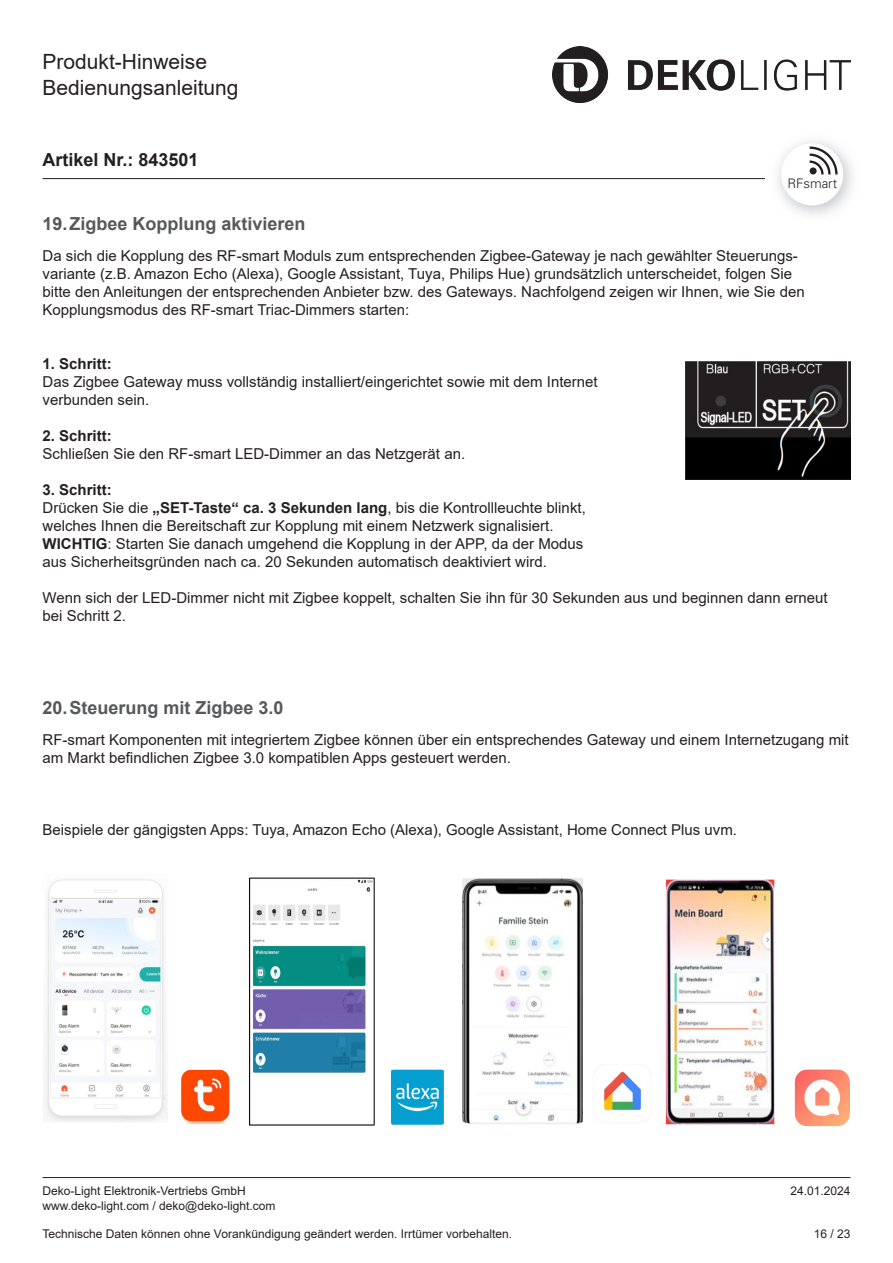
<style>
.page{position:relative;width:893px;height:1263px;background:#fff}
.page>*{position:absolute;margin:0;border:0;box-sizing:border-box;transform-origin:0 0}
.t1{font:21px/25.2px "Arial";color:#231f20}
.t2{font:700 18px "Arial";color:#57585a}
.t3{font:700 18px "Arial";color:#231f20}
.Lauftext{font:15px/18px "Arial";color:#231f20}
.Lauftext-2{font:700 15px "Arial";color:#231f20}
.t4{font:300 13.2px "Univers";color:#231f20}
.t5{font:12px "Arial";color:#231f20}
.s1{font-weight:700}
</style>
<div class="page">
<hr style="left:43px;top:178px;width:807px;height:1px;background:#231f20">
<hr style="left:43px;top:1177px;width:807px;height:1px;background:#231f20">
<img style="left:553px;top:46px;width:297px;height:56px">
<img style="left:765px;top:140px;width:87px;height:75px">
<div style="left:781px;top:143px;width:62px;height:62px;background:#fff;border-radius:50%"></div>
<svg style="left:810px;top:146px;width:28px;height:28px"></svg>
<img style="left:685px;top:362px;width:165px;height:117px">
<img style="left:45px;top:877px;width:805px;height:250px">
<h1 class="t1" style="left:43px;top:49px;width:198px">Produkt-Hinweise<br>Bedienungsanleitung</h1>
<p class="t3" style="left:43px;top:147px;width:158px">Artikel Nr.: 843501</p>
<p class="t4" style="left:787px;top:175px;width:51px">RFsmart</p>
<p class="t2" style="left:43px;top:211px;width:265px">19.Zigbee Kopplung aktivieren</p>
<p class="Lauftext" style="left:43px;top:246px;width:764px">Da sich die Kopplung des RF-smart Moduls zum entsprechenden Zigbee-Gateway je nach gewählter Steuerungs&shy;variante (z.B. Amazon Echo (Alexa), Google Assistant, Tuya, Philips Hue) grundsätzlich unterscheidet, folgen Sie bitte den Anleitungen der entsprechenden Anbieter bzw. des Gateways. Nachfolgend zeigen wir Ihnen, wie Sie den Kopplungsmodus des RF-smart Triac-Dimmers starten:</p>
<p class="Lauftext-2" style="left:43px;top:353px;width:71px">1. Schritt:</p>
<p class="Lauftext" style="left:43px;top:372px;width:557px">Das Zigbee Gateway muss vollständig installiert/eingerichtet sowie mit dem Internet</p>
<p class="Lauftext" style="left:43px;top:390px;width:108px">verbunden sein.</p>
<p class="Lauftext-2" style="left:43px;top:425px;width:71px">2. Schritt:</p>
<p class="Lauftext" style="left:43px;top:444px;width:424px">Schließen Sie den RF-smart LED-Dimmer an das Netzgerät an.</p>
<p class="Lauftext-2" style="left:43px;top:479px;width:71px">3. Schritt:</p>
<p class="Lauftext" style="left:43px;top:498px;width:545px">Drücken Sie die <span class="s1">„SET-Taste“ ca. 3 Sekunden lang</span>, bis die Kontrollleuchte blinkt,</p>
<p class="Lauftext" style="left:43px;top:516px;width:513px">welches Ihnen die Bereitschaft zur Kopplung mit einem Netzwerk signalisiert.</p>
<p class="Lauftext" style="left:43px;top:534px;width:542px"><span class="s1">WICHTIG</span>: Starten Sie danach umgehend die Kopplung in der APP, da der Modus</p>
<p class="Lauftext" style="left:43px;top:552px;width:506px">aus Sicherheitsgründen nach ca. 20 Sekunden automatisch deaktiviert wird.</p>
<p class="Lauftext" style="left:43px;top:588px;width:787px">Wenn sich der LED-Dimmer nicht mit Zigbee koppelt, schalten Sie ihn für 30 Sekunden aus und beginnen dann erneut bei Schritt 2.</p>
<p class="t2" style="left:43px;top:695px;width:243px">20.Steuerung mit Zigbee 3.0</p>
<p class="Lauftext" style="left:43px;top:731px;width:808px">RF-smart Komponenten mit integriertem Zigbee können über ein entsprechendes Gateway und einem Internetzugang mit am Markt befindlichen Zigbee 3.0 kompatiblen Apps gesteuert werden.</p>
<p class="Lauftext" style="left:43px;top:821px;width:696px">Beispiele der gängigsten Apps: Tuya, Amazon Echo (Alexa), Google Assistant, Home Connect Plus uvm.</p>
<p class="t5" style="left:43px;top:1183px;width:205px">Deko-Light Elektronik-Vertriebs GmbH</p>
<p class="t5" style="left:790px;top:1183px;width:62px">24.01.2024</p>
<p class="t5" style="left:43px;top:1197px;width:234px">www.deko-light.com / deko@deko-light.com</p>
<p class="t5" style="left:43px;top:1226px;width:471px">Technische Daten können ohne Vorankündigung geändert werden. Irrtümer vorbehalten.</p>
<p class="t5" style="left:814px;top:1226px;width:38px">16 / 23</p>
</div>
